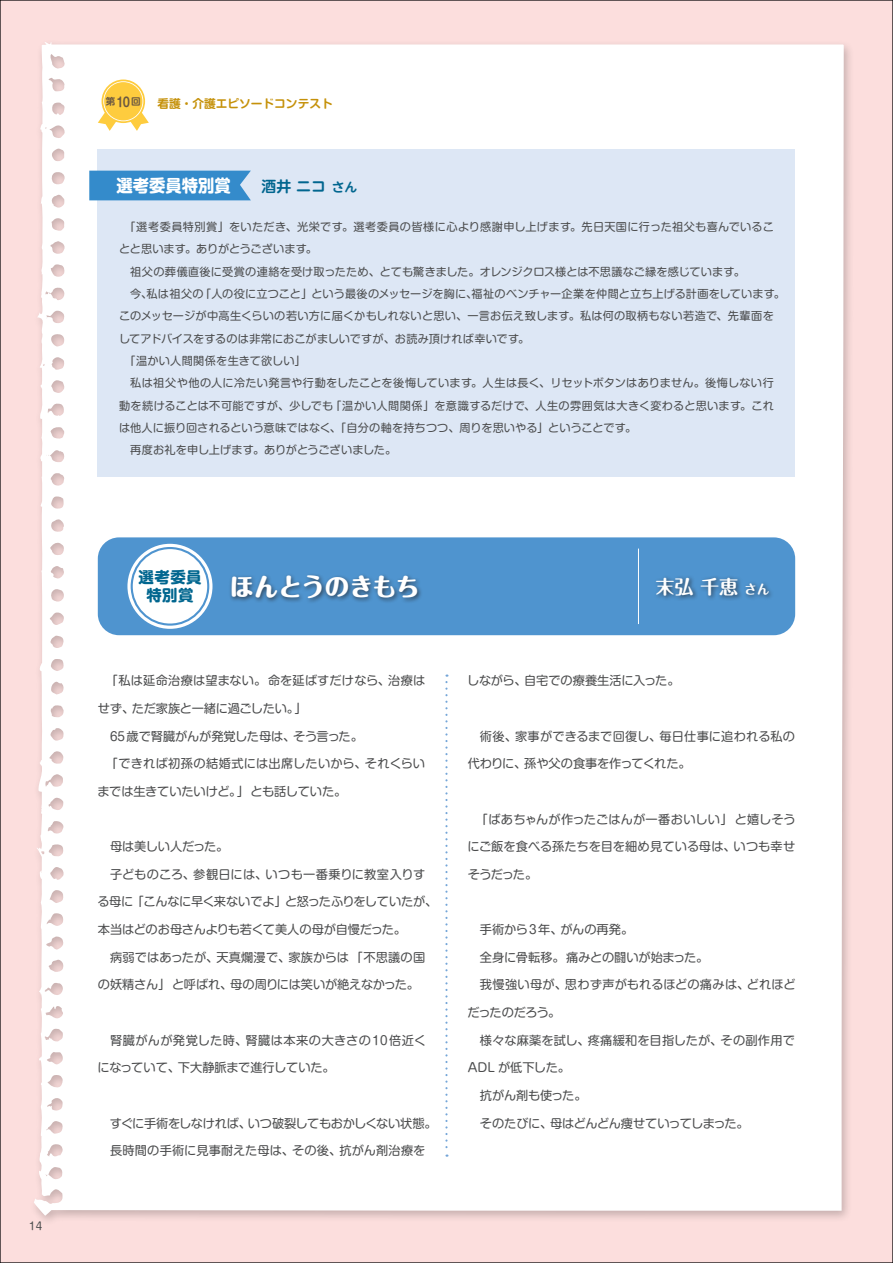
<style>
.page{position:relative;width:893px;height:1263px;background:#fcdedd}
.page>*{position:absolute;margin:0;border:0;box-sizing:border-box;transform-origin:0 0}
.t1{font:800 24.45px "Maru Fo Pro";letter-spacing:-.02em;color:#fff}
.t2{font:700 19.2px "Maru Fo Pro";color:#fff}
.t3{font:700 16.95px "UD Shin M Go Pr 6";color:#fff;scale:.96 1}
.t4{font:700 15.45px/18px "Shin M Go Pr 6";letter-spacing:.025em;color:#01668f;text-align:center}
.t5{font:700 14.85px "UD Shin M Go Pr 6 De";color:#01668f}
.t6{font:12.15px "Shin M Go Pr 6";color:#4b4c4d}
.t7{font:12.15px "Shin M Go Pr 6";letter-spacing:-.02em;color:#4b4c4d}
.t8{font:12.15px "Shin M Go Pr 6";letter-spacing:-.03em;color:#4b4c4d}
.t9{font:12.15px "Shin M Go Pr 6";letter-spacing:-.035em;color:#4b4c4d}
.t10{font:12.15px "Shin M Go Pr 6";letter-spacing:.03em;color:#4b4c4d}
.t11{font:12.15px "Shin M Go Pr 6";letter-spacing:-.045em;color:#4b4c4d}
.t12{font:12.15px "Shin M Go Pr 6";letter-spacing:-.06em;color:#4b4c4d}
.t13{font:700 11.7px "Shin M Go Pr 6 De";color:#c5910a}
.t14{font:11.1px "Shin M Go Pr 6";letter-spacing:.015em;color:#4b4c4d}
.t15{font:10.65px "Shin M Go Pr 6";color:#4b4c4d}
.t16{font:700 9.6px "Shin M Go Pr 6 De";color:#6b5841}
.s1{font-size:12.75px}
</style>
<div class="page">
<div style="left:29px;top:37px;width:826px;height:1189px;background:#231f20;opacity:.25"></div>
<div style="left:34px;top:41px;width:810px;height:1175px;background:#fff"></div>
<div style="left:98px;top:149px;width:697px;height:328px;background:#dde7f5"></div>
<div style="left:89px;top:171px;width:162px;height:29px;background:#348bcb"></div>
<div style="left:98px;top:537px;width:697px;height:98px;background:#4f94cf;border-radius:21px"></div>
<div style="left:654px;top:574px;width:121px;height:27px;background:#231f20;opacity:.7"></div>
<div style="left:229px;top:572px;width:195px;height:32px;background:#231f20;opacity:.7"></div>
<hr style="left:638px;top:549px;width:1px;height:75px;background:#fff">
<div style="left:127px;top:544px;width:85px;height:85px;background:#fff;border-radius:50%"></div>
<div style="left:131px;top:547px;width:78px;height:79px;border:2px solid #4f94cf;border-radius:50%"></div>
<svg style="left:445px;top:674px;width:3px;height:483px"></svg>
<div style="left:102px;top:80px;width:43px;height:43px;background:#fecc3e;border-radius:50%"></div>
<svg style="left:98px;top:81px;width:51px;height:50px"></svg>
<p class="t15" style="left:29px;top:1217px;width:14px">14</p>
<p class="t16" style="left:106px;top:94px;width:36px">第<span class="s1">10</span>回</p>
<p class="t13" style="left:157px;top:94px;width:177px">看護・介護エピソードコンテスト</p>
<h3 class="t3" style="left:116px;top:171px;width:121px">選考委員特別賞</h3>
<h3 class="t5" style="left:261px;top:174px;width:97px">酒井 ニコ<span class="s1">さん</span></h3>
<p class="t14" style="left:125px;top:218px;width:651px">「選考委員特別賞」をいただき、光栄です。選考委員の皆様に心より感謝申し上げます。先日天国に行った祖父も喜んでいるこ</p>
<p class="t14" style="left:119px;top:240px;width:200px">とと思います。ありがとうございます。</p>
<p class="t14" style="left:130px;top:262px;width:616px">祖父の葬儀直後に受賞の連絡を受け取ったため、とても驚きました。オレンジクロス様とは不思議なご縁を感じています。</p>
<p class="t14" style="left:130px;top:285px;width:656px">今、私は祖父の「人の役に立つこと」という最後のメッセージを胸に、福祉のベンチャー企業を仲間と立ち上げる計画をしています。</p>
<p class="t14" style="left:119px;top:307px;width:656px">このメッセージが中高生くらいの若い方に届くかもしれないと思い、一言お伝え致します。私は何の取柄もない若造で、先輩面を</p>
<p class="t14" style="left:119px;top:329px;width:412px">してアドバイスをするのは非常におこがましいですが、お読み頂ければ幸いです。</p>
<p class="t14" style="left:125px;top:352px;width:183px">「温かい人間関係を生きて欲しい」</p>
<p class="t14" style="left:130px;top:374px;width:645px">私は祖父や他の人に冷たい発言や行動をしたことを後悔しています。人生は長く、リセットボタンはありません。後悔しない行</p>
<p class="t14" style="left:119px;top:396px;width:656px">動を続けることは不可能ですが、少しでも「温かい人間関係」を意識するだけで、人生の雰囲気は大きく変わると思います。これ</p>
<p class="t14" style="left:119px;top:419px;width:519px">は他人に振り回されるという意味ではなく、「自分の軸を持ちつつ、周りを思いやる」ということです。</p>
<p class="t14" style="left:130px;top:441px;width:267px">再度お礼を申し上げます。ありがとうございました。</p>
<h3 class="t4" style="left:138px;top:567px;width:64px">選考委員特別賞</h3>
<h1 class="t1" style="left:230px;top:567px;width:192px">ほんとうのきもち</h1>
<h2 class="t2" style="left:655px;top:571px;width:116px">末弘 千恵<span class="s1">さん</span></h2>
<p class="t6" style="left:106px;top:671px;width:321px">「私は延命治療は望まない。命を延ばすだけなら、治療は</p>
<p class="t8" style="left:98px;top:698px;width:210px">せず、ただ家族と一緒に過ごしたい。」</p>
<p class="t6" style="left:110px;top:726px;width:254px">65歳で腎臓がんが発覚した母は、そう言った。</p>
<p class="t6" style="left:106px;top:754px;width:321px">「できれば初孫の結婚式には出席したいから、それくらい</p>
<p class="t7" style="left:97px;top:781px;width:250px">までは生きていたいけど。」とも話していた。</p>
<p class="t7" style="left:110px;top:837px;width:120px">母は美しい人だった。</p>
<p class="t6" style="left:110px;top:864px;width:317px">子どものころ、参観日には、いつも一番乗りに教室入りす</p>
<p class="t8" style="left:97px;top:892px;width:341px">る母に「こんなに早く来ないでよ」と怒ったふりをしていたが、</p>
<p class="t7" style="left:98px;top:920px;width:310px">本当はどのお母さんよりも若くて美人の母が自慢だった。</p>
<p class="t6" style="left:110px;top:947px;width:317px">病弱ではあったが、天真爛漫で、家族からは「不思議の国</p>
<p class="t7" style="left:98px;top:975px;width:323px">の妖精さん」と呼ばれ、母の周りには笑いが絶えなかった。</p>
<p class="t10" style="left:110px;top:1030px;width:318px">腎臓がんが発覚した時、腎臓は本来の大きさの10倍近く</p>
<p class="t6" style="left:97px;top:1058px;width:239px">になっていて、下大静脈まで進行していた。</p>
<p class="t9" style="left:110px;top:1113px;width:328px">すぐに手術をしなければ、いつ破裂してもおかしくない状態。</p>
<p class="t6" style="left:110px;top:1141px;width:317px">長時間の手術に見事耐えた母は、その後、抗がん剤治療を</p>
<p class="t7" style="left:467px;top:671px;width:214px">しながら、自宅での療養生活に入った。</p>
<p class="t6" style="left:480px;top:726px;width:317px">術後、家事ができるまで回復し、毎日仕事に追われる私の</p>
<p class="t7" style="left:468px;top:754px;width:224px">代わりに、孫や父の食事を作ってくれた。</p>
<p class="t6" style="left:476px;top:809px;width:321px">「ばあちゃんが作ったごはんが一番おいしい」と嬉しそう</p>
<p class="t6" style="left:467px;top:837px;width:329px">にご飯を食べる孫たちを目を細め見ている母は、いつも幸せ</p>
<p class="t6" style="left:468px;top:864px;width:71px">そうだった。</p>
<p class="t6" style="left:480px;top:920px;width:155px">手術から3年、がんの再発。</p>
<p class="t6" style="left:480px;top:947px;width:230px">全身に骨転移。痛みとの闘いが始まった。</p>
<p class="t6" style="left:480px;top:975px;width:317px">我慢強い母が、思わず声がもれるほどの痛みは、どれほど</p>
<p class="t12" style="left:468px;top:1003px;width:94px">だったのだろう。</p>
<p class="t6" style="left:480px;top:1030px;width:317px">様々な麻薬を試し、疼痛緩和を目指したが、その副作用で</p>
<p class="t6" style="left:468px;top:1058px;width:104px">ADL が低下した。</p>
<p class="t7" style="left:480px;top:1085px;width:108px">抗がん剤も使った。</p>
<p class="t11" style="left:480px;top:1113px;width:270px">そのたびに、母はどんどん痩せていってしまった。</p>
</div>
